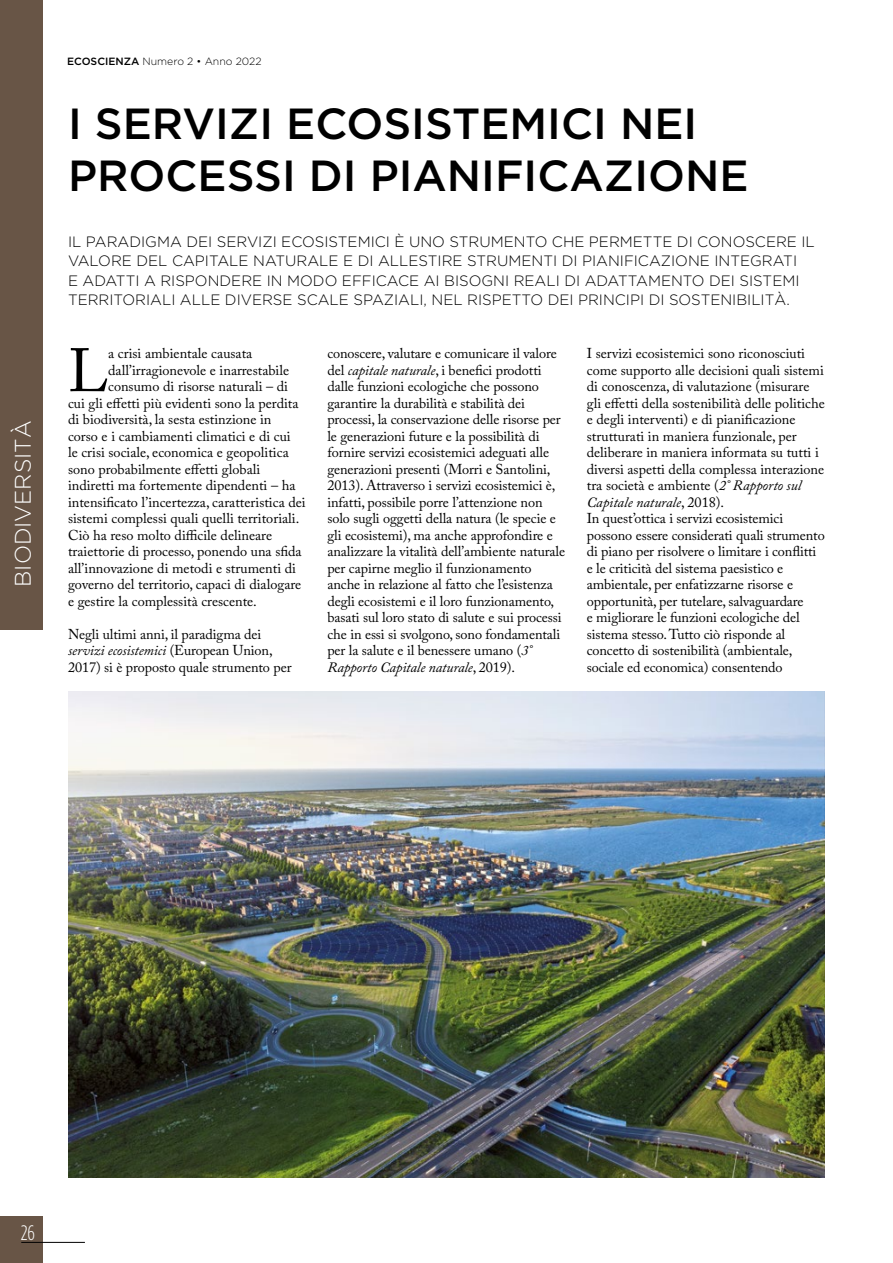
<style>
.page{position:relative;width:893px;height:1263px;background:#fff}
.page>*{position:absolute;margin:0;border:0;box-sizing:border-box;transform-origin:0 0}
.t1{font:60.6px "Adobe Caslon Pro";color:#000}
.t2{font:500 43.5px/52.5px "Gotham HTF";color:#000}
.t3{font:300 22.5px "Gotham HTF";color:#fff}
.t4{font:300 condensed 21px "Gotham HTF";color:#fff}
.t5{font:300 15px/19.5px "Gotham HTF";color:#000}
.t6{font:14.25px/16.5px "Adobe Caslon Pro";letter-spacing:-.005em;color:#000}
.t7{font:300 10.5px "Gotham HTF";color:#000}
.s1{font-weight:500}
.s2{font-style:italic}
</style>
<div class="page">
<div style="left:0;top:1216px;width:43px;height:47px;background:#685546"></div>
<hr style="left:21px;top:1242px;width:64px;height:1px;background:#000">
<div style="left:0;top:0;width:43px;height:629px;background:#685546"></div>
<img style="left:68px;top:691px;width:757px;height:487px">
<h3 class="t3" style="left:11px;top:587px;width:168px;rotate:-90deg">BIODIVERSITÀ</h3>
<p class="t7" style="left:67px;top:56px;width:196px"><span class="s1">ECOSCIENZA</span> Numero 2 • Anno 2022</p>
<h2 class="t2" style="left:68px;top:96px;width:682px">I SERVIZI ECOSISTEMICI NEI<br>PROCESSI DI PIANIFICAZIONE</h2>
<p class="t5" style="left:68px;top:231px;width:748px">IL PARADIGMA DEI SERVIZI ECOSISTEMICI È UNO STRUMENTO CHE PERMETTE DI CONOSCERE IL VALORE DEL CAPITALE NATURALE E DI ALLESTIRE STRUMENTI DI PIANIFICAZIONE INTEGRATI<br>E ADATTI A RISPONDERE IN MODO EFFICACE AI BISOGNI REALI DI ADATTAMENTO DEI SISTEMI TERRITORIALI ALLE DIVERSE SCALE SPAZIALI, NEL RISPETTO DEI PRINCIPI DI SOSTENIBILITÀ.</p>
<h1 class="t1" style="left:68px;top:335px;width:42px">L</h1>
<p class="t6" style="left:108px;top:345px;width:144px">a crisi ambientale causata</p>
<p class="t6" style="left:108px;top:361px;width:182px">dall’irragionevole e inarrestabile</p>
<p class="t6" style="left:108px;top:378px;width:181px">consumo di risorse naturali – di</p>
<p class="t6" style="left:68px;top:394px;width:231px">cui gli effetti più evidenti sono la perdita</p>
<p class="t6" style="left:68px;top:411px;width:205px">di biodiversità, la sesta estinzione in</p>
<p class="t6" style="left:68px;top:427px;width:224px">corso e i cambiamenti climatici e di cui</p>
<p class="t6" style="left:68px;top:444px;width:221px">le crisi sociale, economica e geopolitica</p>
<p class="t6" style="left:68px;top:460px;width:194px">sono probabilmente effetti globali</p>
<p class="t6" style="left:68px;top:477px;width:228px">indiretti ma fortemente dipendenti – ha</p>
<p class="t6" style="left:68px;top:493px;width:239px">intensificato l’incertezza, caratteristica dei</p>
<p class="t6" style="left:68px;top:510px;width:233px">sistemi complessi quali quelli territoriali.</p>
<p class="t6" style="left:68px;top:526px;width:206px">Ciò ha reso molto difficile delineare</p>
<p class="t6" style="left:68px;top:543px;width:234px">traiettorie di processo, ponendo una sfida</p>
<p class="t6" style="left:68px;top:559px;width:230px">all’innovazione di metodi e strumenti di</p>
<p class="t6" style="left:68px;top:576px;width:235px">governo del territorio, capaci di dialogare</p>
<p class="t6" style="left:68px;top:592px;width:190px">e gestire la complessità crescente.</p>
<p class="t6" style="left:68px;top:625px;width:225px">Negli ultimi anni, il paradigma dei <span class="s2">servizi ecosistemici</span> (European Union,<br>2017) si è proposto quale strumento per</p>
<p class="t6" style="left:327px;top:345px;width:239px">conoscere, valutare e comunicare il valore del <span class="s2">capitale naturale</span>, i benefici prodotti dalle funzioni ecologiche che possono garantire la durabilità e stabilità dei processi, la conservazione delle risorse per le generazioni future e la possibilità di fornire servizi ecosistemici adeguati alle generazioni presenti (Morri e Santolini, 2013). Attraverso i servizi ecosistemici è, infatti, possibile porre l’attenzione non solo sugli oggetti della natura (le specie e gli ecosistemi), ma anche approfondire e analizzare la vitalità dell’ambiente naturale per capirne meglio il funzionamento anche in relazione al fatto che l’esistenza degli ecosistemi e il loro funzionamento, basati sul loro stato di salute e sui processi che in essi si svolgono, sono fondamentali per la salute e il benessere umano (<span class="s2">3° Rapporto Capitale naturale</span>, 2019).</p>
<p class="t6" style="left:587px;top:345px;width:240px">I servizi ecosistemici sono riconosciuti come supporto alle decisioni quali sistemi di conoscenza, di valutazione (misurare gli effetti della sostenibilità delle politiche e degli interventi) e di pianificazione strutturati in maniera funzionale, per deliberare in maniera informata su tutti i diversi aspetti della complessa interazione tra società e ambiente (<span class="s2">2° Rapporto sul Capitale naturale</span>, 2018).<br>In quest’ottica i servizi ecosistemici possono essere considerati quali strumento di piano per risolvere o limitare i conflitti e le criticità del sistema paesistico e ambientale, per enfatizzarne risorse e opportunità, per tutelare, salvaguardare<br>e migliorare le funzioni ecologiche del sistema stesso. Tutto ciò risponde al concetto di sostenibilità (ambientale, sociale ed economica) consentendo</p>
<h3 class="t4" style="left:21px;top:1221px;width:16px">26</h3>
</div>
